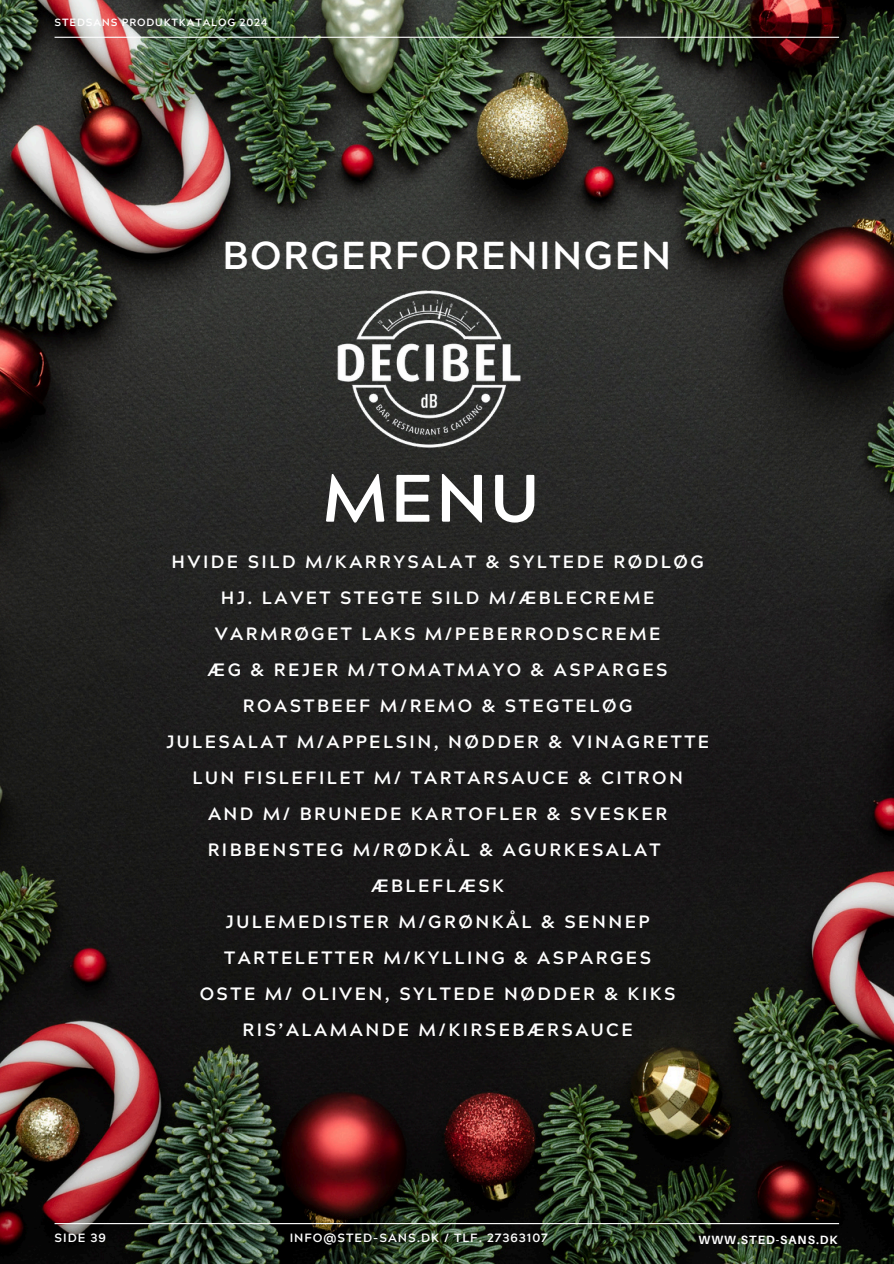
<style>
.page{position:relative;width:894px;height:1264px;background:#fff}
.page>*{position:absolute;margin:0;border:0;box-sizing:border-box;transform-origin:0 0}
.t1{font:700 66.9px "Acherus Grotesque";color:#fff}
.t2{font:700 38.85px "Acherus Grotesque";letter-spacing:.04em;color:#fff}
.t3{font:700 17.85px/36px "Acherus Grotesque";letter-spacing:.135em;color:#fff;text-align:center}
.t4{font:700 12px "Acherus Grotesque";letter-spacing:.08em;color:#fff}
.t5{font:700 12px "Aileron";letter-spacing:.08em;color:#fff}
.t6{font:700 10.5px "Acherus Grotesque";letter-spacing:.08em;color:#fff}
</style>
<div class="page">
<img style="left:0;top:0;width:893px;height:1263px">
<hr style="left:55px;top:37px;width:783px;height:1px;background:#fff">
<img style="left:331px;top:217px;width:195px;height:292px">
<hr style="left:55px;top:1222px;width:783px;height:2px;background:#fff">
<h3 class="t6" style="left:55px;top:18px;width:214px">STEDSANS PRODUKTKATALOG 2024</h3>
<p class="t2" style="left:222px;top:239px;width:450px">BORGERFORENINGEN</p>
<p class="t1" style="left:322px;top:471px;width:218px">MENU</p>
<h1 class="t3" style="left:166px;top:546px;width:544px">HVIDE SILD M/KARRYSALAT &amp; SYLTEDE RØDLØG HJ. LAVET STEGTE SILD M/ÆBLECREME VARMRØGET LAKS M/PEBERRODSCREME<br>ÆG &amp; REJER M/TOMATMAYO &amp; ASPARGES ROASTBEEF M/REMO &amp; STEGTELØG<br>JULESALAT M/APPELSIN, NØDDER &amp; VINAGRETTE LUN FISLEFILET M/ TARTARSAUCE &amp; CITRON<br>AND M/ BRUNEDE KARTOFLER &amp; SVESKER RIBBENSTEG M/RØDKÅL &amp; AGURKESALAT ÆBLEFLÆSK<br>JULEMEDISTER M/GRØNKÅL &amp; SENNEP TARTELETTER M/KYLLING &amp; ASPARGES<br>OSTE M/ OLIVEN, SYLTEDE NØDDER &amp; KIKS</h1>
<p class="t3" style="left:242px;top:1014px;width:391px">RIS’ALAMANDE M/KIRSEBÆRSAUCE</p>
<h4 class="t4" style="left:55px;top:1233px;width:53px">SIDE 39</h4>
<h4 class="t4" style="left:289px;top:1233px;width:260px">INFO@STED-SANS.DK / TLF. 27363107</h4>
<h4 class="t5" style="left:698px;top:1232px;width:141px">WWW.STED-SANS.DK</h4>
</div>
